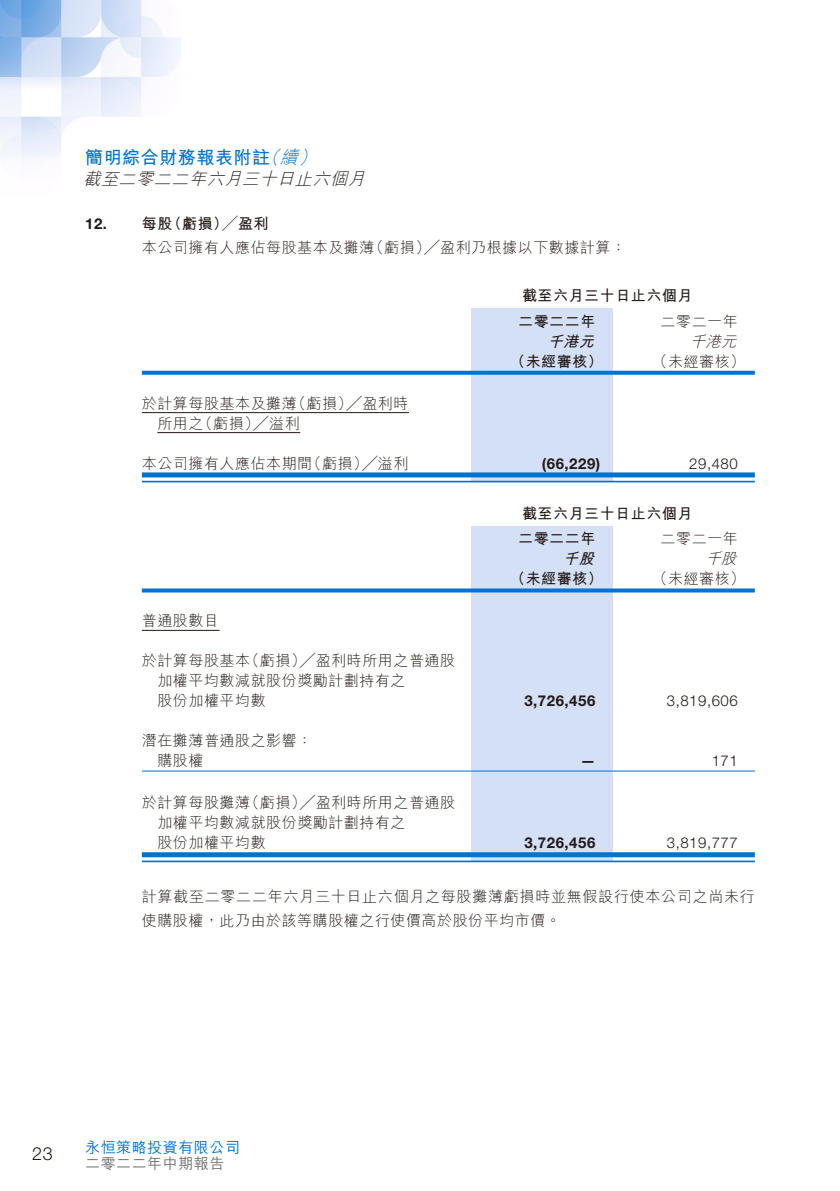
<style>
.page{position:relative;width:840px;height:1191px;background:#fff}
.page>*{position:absolute;margin:0;border:0;box-sizing:border-box;transform-origin:0 0}
.t1{font:700 18px "M Hei HK";letter-spacing:.03em;color:#0073ce}
.t2{font:italic 300 18px "M Hei HK";color:#0073ce}
.t3{font:300 18px "Helvetica Neue LT Std";color:#231916}
.t4{font:italic 300 17px "M Hei HK";color:#231916}
.t5{font:300 15px/20px "M Hei HK";letter-spacing:.035em;color:#231916}
.t6{font:700 15px "M Hei HK";letter-spacing:.035em;color:#231916}
.t7{font:700 15px "Helvetica Neue LT Std";letter-spacing:.035em;color:#231916}
.t8{font:300 15px "Helvetica Neue LT Std";letter-spacing:.035em;color:#231916}
.t9{font:500 15px "M Hei HK";letter-spacing:.035em;color:#0073ce}
.t10{font:500 15px "M Hei HK";letter-spacing:.035em;color:#727272}
.t11{font:italic 300 15px "M Hei HK";color:#231916}
.t12{font:italic 700 15px "M Hei HK";color:#231916}
</style>
<div class="page">
<img style="left:0;top:0;width:180px;height:158px">
<div style="left:471px;top:526px;width:141px;height:335px;background:#d4e0f6"></div>
<div style="left:471px;top:308px;width:141px;height:173px;background:#d4e0f6"></div>
<svg style="left:142px;top:371px;width:612px;height:4px;background:#0f7bd0"></svg>
<div style="left:142px;top:472px;width:612px;height:5px;background:#0073ce"></div>
<hr style="left:142px;top:481px;width:612px;height:1px;background:#0073ce">
<svg style="left:142px;top:588px;width:612px;height:4px;background:#1e83d3"></svg>
<hr style="left:142px;top:770px;width:612px;height:1px;background:#0073ce">
<div style="left:142px;top:852px;width:612px;height:5px;background:#0073ce"></div>
<hr style="left:142px;top:860px;width:612px;height:2px;background:#0073ce">
<hr style="left:142px;top:412px;width:267px;height:1px;background:#231916">
<hr style="left:157px;top:432px;width:143px;height:1px;background:#231916">
<hr style="left:142px;top:630px;width:77px;height:1px;background:#231916">
<p class="t1" style="left:85px;top:144px;width:186px">簡明綜合財務報表附註</p>
<p class="t4" style="left:83px;top:170px;width:287px">截至二零二二年六月三十日止六個月</p>
<p class="t6" style="left:166px;top:212px;width:103px">（虧損）╱盈利</p>
<p class="t2" style="left:280px;top:148px;width:24px">續</p>
<p class="t2" style="left:261px;top:148px;width:24px">（</p>
<p class="t2" style="left:298px;top:148px;width:24px">(</p>
<p class="t6" style="left:142px;top:212px;width:32px">每股</p>
<p class="t7" style="left:85px;top:214px;width:23px">12.</p>
<p class="t5" style="left:368px;top:237px;width:259px">（虧損）╱盈利乃根據以下數據計算：</p>
<p class="t5" style="left:142px;top:237px;width:234px">本公司擁有人應佔每股基本及攤薄</p>
<p class="t6" style="left:521px;top:284px;width:172px">截至六月三十日止六個月</p>
<p class="t5" style="left:660px;top:311px;width:79px">二零二一年</p>
<p class="t6" style="left:518px;top:310px;width:79px">二零二二年</p>
<p class="t5" style="left:291px;top:393px;width:119px">（虧損）╱盈利時</p>
<p class="t5" style="left:142px;top:393px;width:159px;text-align:right">於計算每股基本及攤薄（虧損）╱溢利</p>
<p class="t5" style="left:157px;top:413px;width:48px">所用之</p>
<p class="t5" style="left:306px;top:453px;width:103px">（虧損）╱溢利</p>
<p class="t5" style="left:142px;top:453px;width:172px">本公司擁有人應佔本期間</p>
<p class="t5" style="left:142px;top:610px;width:79px">普通股數目</p>
<p class="t5" style="left:244px;top:650px;width:212px">（虧損）╱盈利時所用之普通股</p>
<p class="t5" style="left:157px;top:650px;width:249px;text-indent:-16px">於計算每股基本<br>加權平均數減就股份獎勵計劃持有之</p>
<p class="t5" style="left:157px;top:690px;width:110px">股份加權平均數</p>
<p class="t5" style="left:142px;top:730px;width:172px">潛在攤薄普通股之影響：</p>
<p class="t5" style="left:157px;top:750px;width:48px">購股權</p>
<p class="t5" style="left:244px;top:792px;width:212px">（虧損）╱盈利時所用之普通股</p>
<p class="t5" style="left:157px;top:792px;width:249px;text-indent:-16px">於計算每股攤薄<br>加權平均數減就股份獎勵計劃持有之</p>
<p class="t12" style="left:547px;top:330px;width:53px">千港元</p>
<p class="t11" style="left:689px;top:333px;width:52px">千港元</p>
<p class="t6" style="left:510px;top:350px;width:94px">（未經審核）</p>
<p class="t5" style="left:652px;top:351px;width:94px">（未經審核(</p>
<p class="t7" style="left:541px;top:454px;width:60px">)66,229(</p>
<p class="t8" style="left:689px;top:454px;width:50px">29,480</p>
<p class="t6" style="left:521px;top:502px;width:172px">截至六月三十日止六個月</p>
<p class="t5" style="left:660px;top:528px;width:79px">二零二一年</p>
<p class="t6" style="left:518px;top:528px;width:79px">二零二二年</p>
<p class="t12" style="left:563px;top:548px;width:37px">千股</p>
<p class="t11" style="left:705px;top:551px;width:36px">千股</p>
<p class="t6" style="left:510px;top:568px;width:94px">（未經審核）</p>
<p class="t5" style="left:652px;top:568px;width:94px">（未經審核(</p>
<p class="t7" style="left:524px;top:692px;width:72px">3,726,456</p>
<p class="t8" style="left:666px;top:692px;width:72px">3,819,606</p>
<p class="t7" style="left:580px;top:752px;width:16px">—</p>
<p class="t8" style="left:711px;top:752px;width:28px">171</p>
<p class="t5" style="left:157px;top:832px;width:110px">股份加權平均數</p>
<p class="t5" style="left:142px;top:884px;width:614px;line-height:24px">計算截至二零二二年六月三十日止六個月之每股攤薄虧損時並無假設行使本公司之尚未行使購股權，此乃由於該等購股權之行使價高於股份平均市價。</p>
<p class="t8" style="left:666px;top:834px;width:72px">3,819,777</p>
<p class="t7" style="left:524px;top:834px;width:72px">3,726,456</p>
<p class="t3" style="left:32px;top:1142px;width:22px">23</p>
<p class="t9" style="left:85px;top:1136px;width:156px">永恒策略投資有限公司</p>
<p class="t10" style="left:85px;top:1152px;width:141px">二零二二年中期報告</p>
</div>
